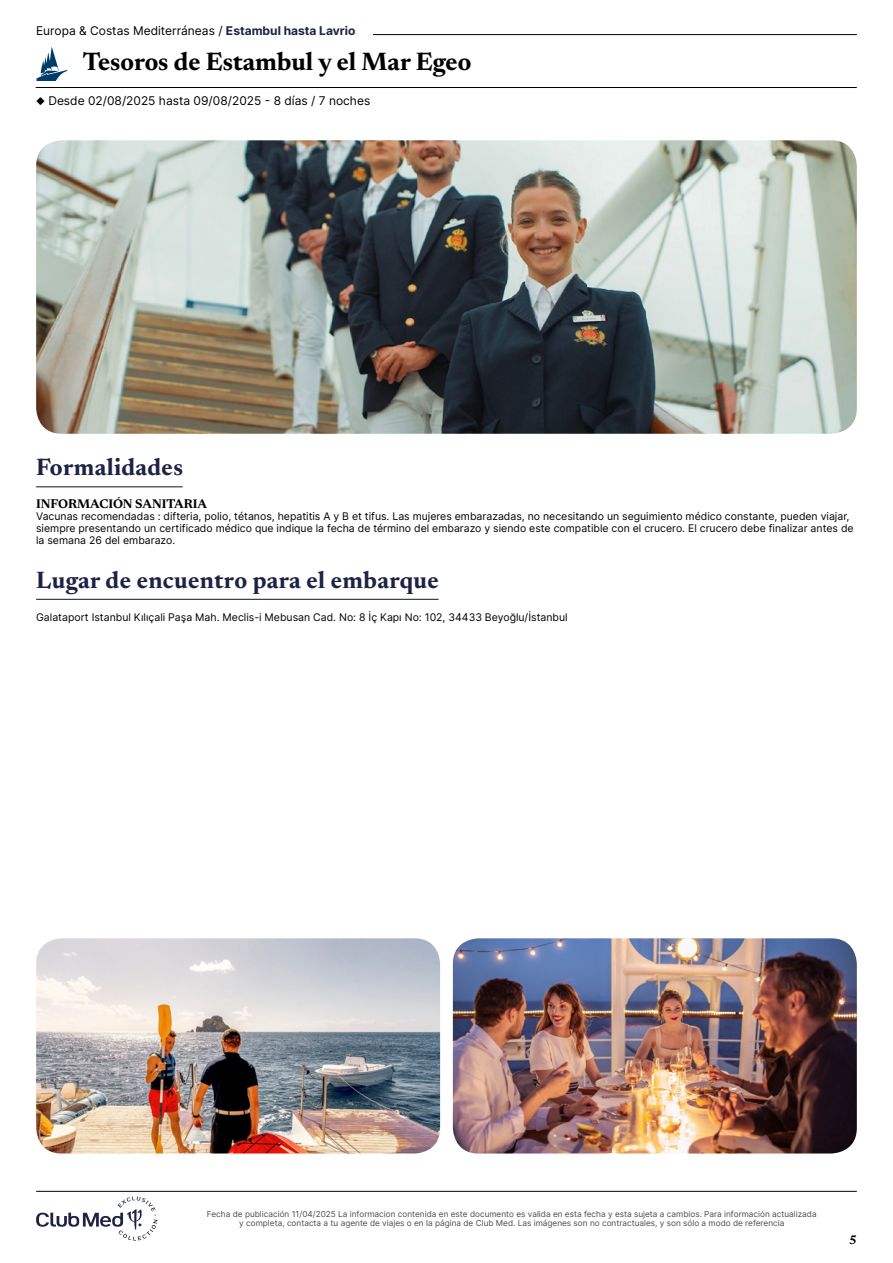
<style>
.page{position:relative;width:893px;height:1263px;background:#fff}
.page>*{position:absolute;margin:0;border:0;box-sizing:border-box;transform-origin:0 0}
.t1{font:700 25.5px "Newsreader 24 pt";color:#000}
.t2{font:700 24px "Newsreader 24 pt";letter-spacing:.015em;color:#1e2346}
.t3{font:700 12.75px "Newsreader 24 pt";color:#000}
.t4{font:700 12.6px "Newsreader 24 pt";color:#000}
.t5{font:12px "Inter";color:#000}
.t6{font:10.5px/12px "Inter";color:#000}
.t7{font:8.25px/9px "Inter";color:#4d4d4d;text-align:center}
.s1{font-weight:700;color:#1e2346}
</style>
<div class="page">
<hr style="left:107px;top:34px;width:750px;height:1px;background:#000">
<hr style="left:36px;top:87px;width:821px;height:1px;background:#000">
<svg style="left:36px;top:47px;width:32px;height:34px"></svg>
<div style="left:36px;top:26px;width:336px;height:17px;background:#fff"></div>
<hr style="left:36px;top:486px;width:147px;height:1px;background:#1e2346">
<hr style="left:36px;top:599px;width:403px;height:1px;background:#1e2346">
<img style="left:36px;top:140px;width:821px;height:294px">
<img style="left:36px;top:938px;width:404px;height:215px">
<img style="left:453px;top:938px;width:404px;height:215px">
<svg style="left:36px;top:1196px;width:122px;height:44px"></svg>
<hr style="left:36px;top:1191px;width:821px;height:1px;background:#000">
<p class="t5" style="left:36px;top:22px;width:321px">Europa &amp; Costas Mediterráneas / <span class="s1">Estambul hasta Lavrio</span></p>
<h1 class="t1" style="left:83px;top:43px;width:390px">Tesoros de Estambul y el Mar Egeo</h1>
<p class="t5" style="left:36px;top:92px;width:336px">◆ Desde 02/08/2025 hasta 09/08/2025 - 8 días / 7 noches</p>
<h2 class="t2" style="left:36px;top:450px;width:148px">Formalidades</h2>
<p class="t3" style="left:36px;top:495px;width:172px">INFORMACIÓN SANITARIA</p>
<p class="t6" style="left:36px;top:510px;width:819px">Vacunas recomendadas : difteria, polio, tétanos, hepatitis A y B et tifus. Las mujeres embarazadas, no necesitando un seguimiento médico constante, pueden viajar, siempre presentando un certificado médico que indique la fecha de término del embarazo y siendo este compatible con el crucero. El crucero debe finalizar antes de la semana 26 del embarazo.</p>
<h2 class="t2" style="left:36px;top:563px;width:404px">Lugar de encuentro para el embarque</h2>
<p class="t6" style="left:36px;top:611px;width:533px">Galataport Istanbul Kılıçali Paşa Mah. Meclis-i Mebusan Cad. No: 8 İç Kapı No: 102, 34433 Beyoğlu/İstanbul</p>
<p class="t7" style="left:207px;top:1209px;width:611px">Fecha de publicación 11/04/2025 La informacion contenida en este documento es valida en esta fecha y esta sujeta a cambios. Para información actualizada y completa, contacta a tu agente de viajes o en la página de Club Med. Las imágenes son no contractuales, y son sólo a modo de referencia</p>
<p class="t4" style="left:849px;top:1230px;width:9px">5</p>
</div>
